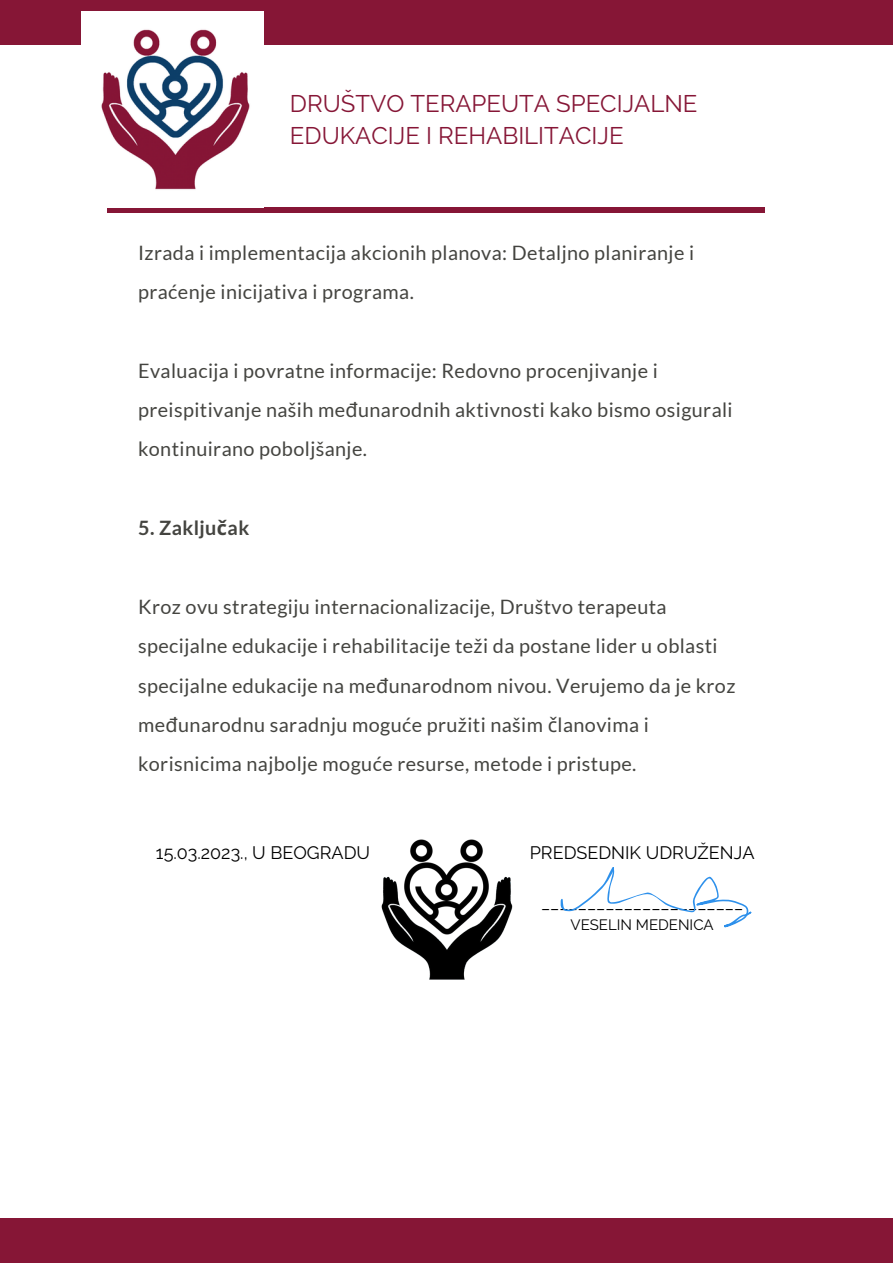
<style>
.page{position:relative;width:893px;height:1264px;background:#fff}
.page>*{position:absolute;margin:0;border:0;box-sizing:border-box;transform-origin:0 0}
.t1{font:24px/32.5px "Raleway";color:#861636}
.t2{font:19.8px/39.3px "Lato";letter-spacing:.02em;color:#444440}
.t3{font:700 19.8px "Lato";letter-spacing:.02em;color:#444440}
.t4{font:18px "Raleway";color:#000}
.t5{font:15px "Raleway";color:#000}
.s1{font-family:"Noto Sans"}
</style>
<div class="page">
<div style="left:0;top:1217px;width:892px;height:45px;background:#861636"></div>
<div style="left:0;top:0;width:892px;height:45px;background:#861636"></div>
<div style="left:107px;top:207px;width:657px;height:6px;background:#861636"></div>
<img style="left:81px;top:11px;width:182px;height:179px">
<img style="left:381px;top:839px;width:132px;height:141px">
<svg style="left:560px;top:867px;width:191px;height:60px"></svg>
<p class="t1" style="left:290px;top:87px;width:409px">DRUŠTVO TERAPEUTA SPECIJALNE<br>EDUKACIJE I REHABILITACIJE</p>
<p class="t2" style="left:138px;top:232px;width:557px">Izrada i implementacija akcionih planova: Detaljno planiranje i praćenje inicijativa i programa.</p>
<p class="t2" style="left:138px;top:350px;width:596px">Evaluacija i povratne informacije: Redovno procenjivanje i preispitivanje naših me<span class="s1">đ</span>unarodnih aktivnosti kako bismo osigurali kontinuirano poboljšanje.</p>
<p class="t3" style="left:138px;top:515px;width:113px">5. Zaklju<span class="s1">č</span>ak</p>
<p class="t2" style="left:138px;top:586px;width:599px">Kroz ovu strategiju internacionalizacije, Društvo terapeuta specijalne edukacije i rehabilitacije teži da postane lider u oblasti specijalne edukacije na me<span class="s1">đ</span>unarodnom nivou. Verujemo da je kroz me<span class="s1">đ</span>unarodnu saradnju moguće pružiti našim <span class="s1">č</span>lanovima i korisnicima najbolje moguće resurse, metode i pristupe.</p>
<p class="t4" style="left:156px;top:842px;width:216px">15.03.2023., U BEOGRADU</p>
<p class="t4" style="left:529px;top:842px;width:226px">PREDSEDNIK UDRUŽENJA</p>
<p class="t4" style="left:541px;top:891px;width:204px">______________________</p>
<p class="t5" style="left:570px;top:915px;width:145px">VESELIN MEDENICA</p>
</div>
